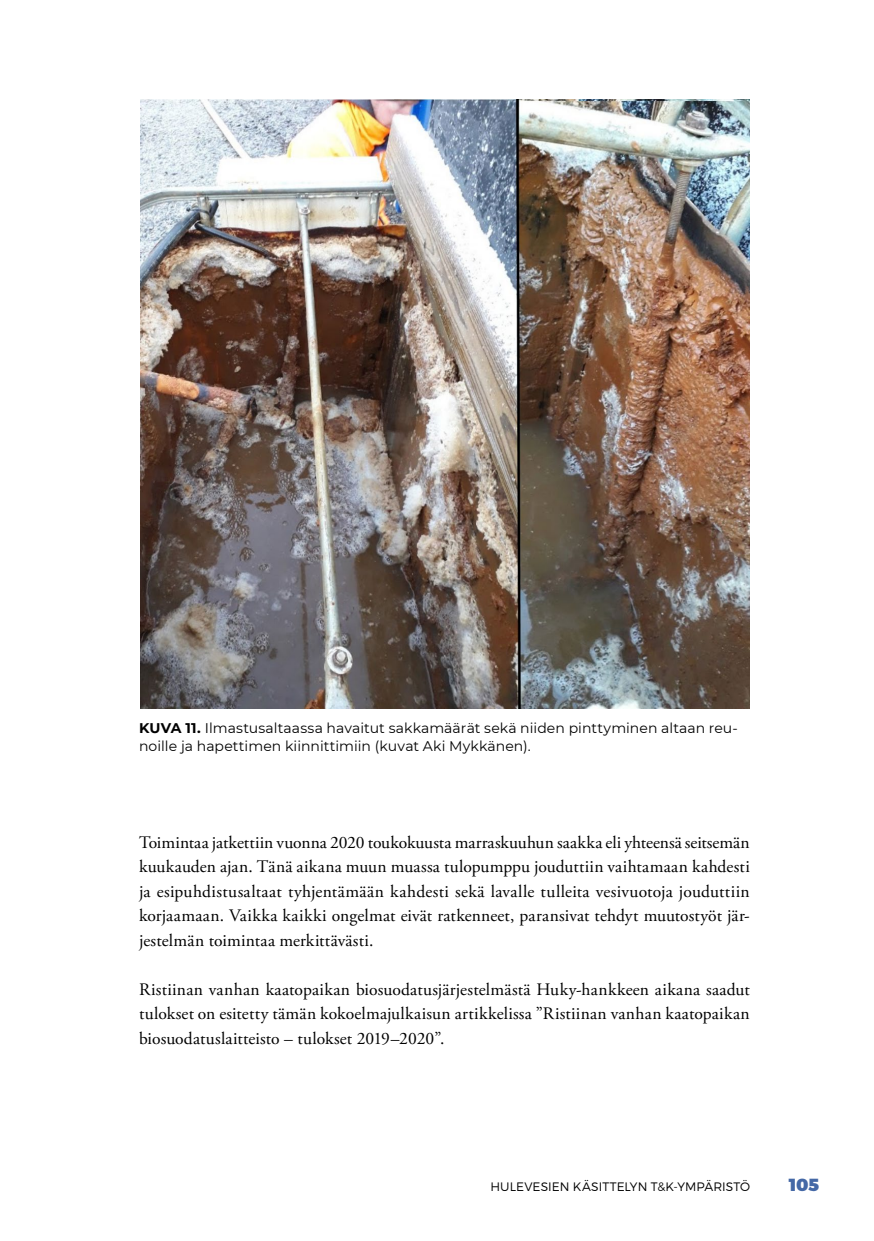
<style>
.page{position:relative;width:874px;height:1241px;background:#fff}
.page>*{position:absolute;margin:0;border:0;box-sizing:border-box;transform-origin:0 0}
.Leipis_ei_sisennystä{font:17.5px/24.5px "Adobe Garamond Pro";letter-spacing:.005em;color:#000;text-align:justify}
.t1{font:900 17.5px "Montserrat";color:#4468a6}
.kuvaaja_kuvateksti{font:14px/17.5px "Montserrat";letter-spacing:.005em;color:#000}
.t2{font:300 12.25px "Montserrat";letter-spacing:.005em;color:#000}
.s1{font-weight:700}
</style>
<div class="page">
<img style="left:140px;top:99px;width:609px;height:609px">
<p class="kuvaaja_kuvateksti" style="left:139px;top:719px;width:600px"><span class="s1">KUVA 11.</span> Ilmastusaltaassa havaitut sakkamäärät sekä niiden pinttyminen altaan reu&shy;noille ja hapettimen kiinnittimiin (kuvat Aki Mykkänen).</p>
<p class="Leipis_ei_sisennystä" style="left:139px;top:830px;width:612px">Toimintaa jatkettiin vuonna 2020 toukokuusta marraskuuhun saakka eli yhteensä seitsemän kuukauden ajan. Tänä aikana muun muassa tulopumppu jouduttiin vaihtamaan kahdesti ja esipuhdistusaltaat tyhjentämään kahdesti sekä lavalle tulleita vesivuotoja jouduttiin korjaamaan. Vaikka kaikki ongelmat eivät ratkenneet, paransivat tehdyt muutostyöt jär&shy;jestelmän toimintaa merkittävästi.</p>
<p class="Leipis_ei_sisennystä" style="left:139px;top:977px;width:612px">Ristiinan vanhan kaatopaikan biosuodatusjärjestelmästä Huky-hankkeen aikana saadut tulokset on esitetty tämän kokoelmajulkaisun artikkelissa ”Ristiinan vanhan kaatopaikan biosuodatuslaitteisto – tulokset 2019–2020”.</p>
<p class="t2" style="left:490px;top:1178px;width:261px">HULEVESIEN KÄSITTELYN T&amp;K-YMPÄRISTÖ</p>
<p class="t1" style="left:788px;top:1173px;width:32px">105</p>
</div>
